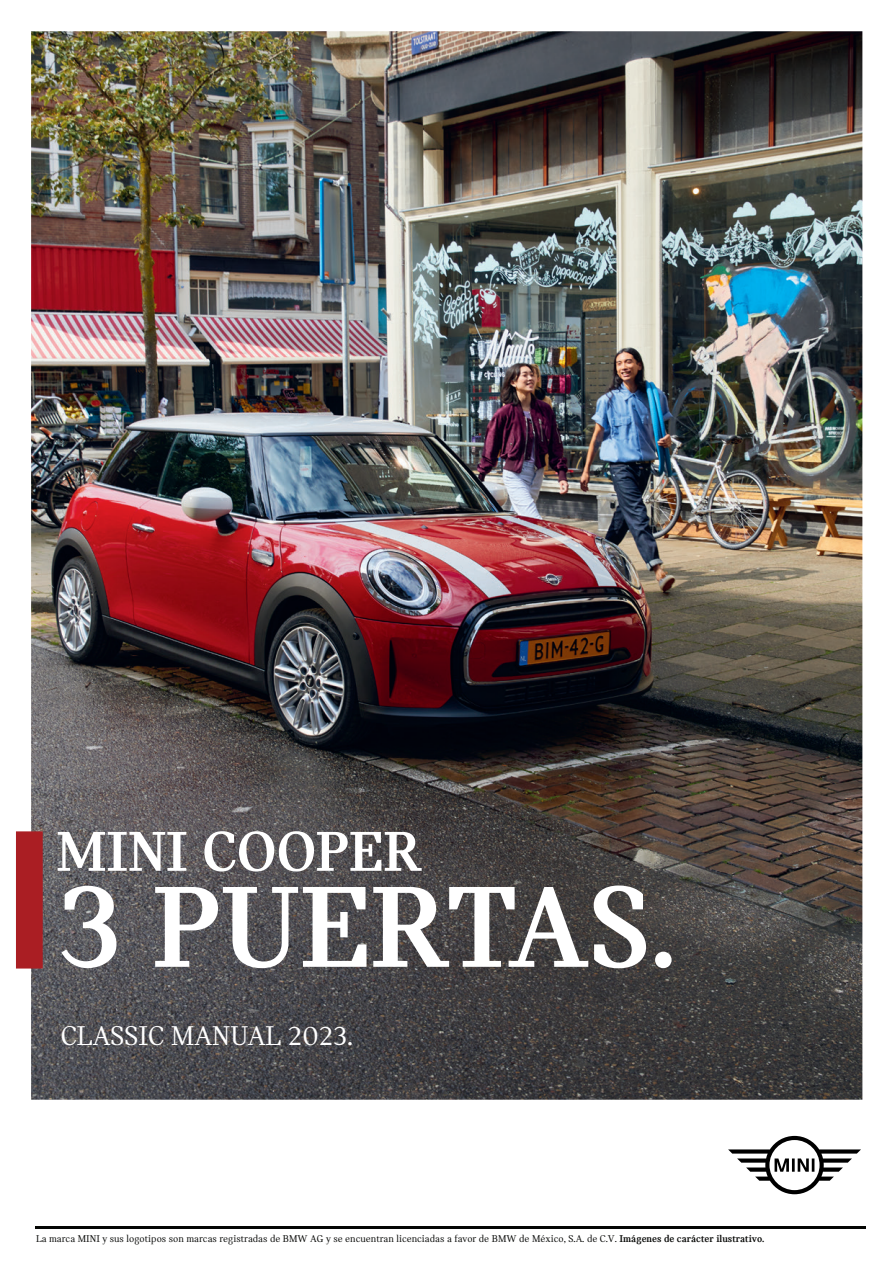
<style>
.page{position:relative;width:893px;height:1263px;background:#fff}
.page>*{position:absolute;margin:0;border:0;box-sizing:border-box;transform-origin:0 0}
.t1{font:700 123.15px "MINI Serif";color:#fff}
.t2{font:700 60px "MINI Serif";color:#fff}
.t3{font:28.5px "MINI Serif";color:#fff}
.t4{font:10.35px "MINI Serif";color:#040503}
.s1{font-weight:700}
</style>
<div class="page">
<hr style="left:35px;top:1226px;width:830px;height:2px;background:#040503">
<svg style="left:728px;top:1136px;width:133px;height:58px"></svg>
<img style="left:31px;top:31px;width:831px;height:1069px">
<div style="left:16px;top:831px;width:27px;height:137px;background:#aa1e23"></div>
<h2 class="t2" style="left:56px;top:818px;width:367px">MINI COOPER</h2>
<h1 class="t1" style="left:56px;top:858px;width:622px">3 PUERTAS.</h1>
<h3 class="t3" style="left:61px;top:1019px;width:294px">CLASSIC MANUAL 2023.</h3>
<p class="t4" style="left:36px;top:1233px;width:730px">La marca MINI y sus logotipos son marcas registradas de BMW AG y se encuentran licenciadas a favor de BMW de México, S.A. de C.V. <span class="s1">Imágenes de carácter ilustrativo.</span></p>
</div>
